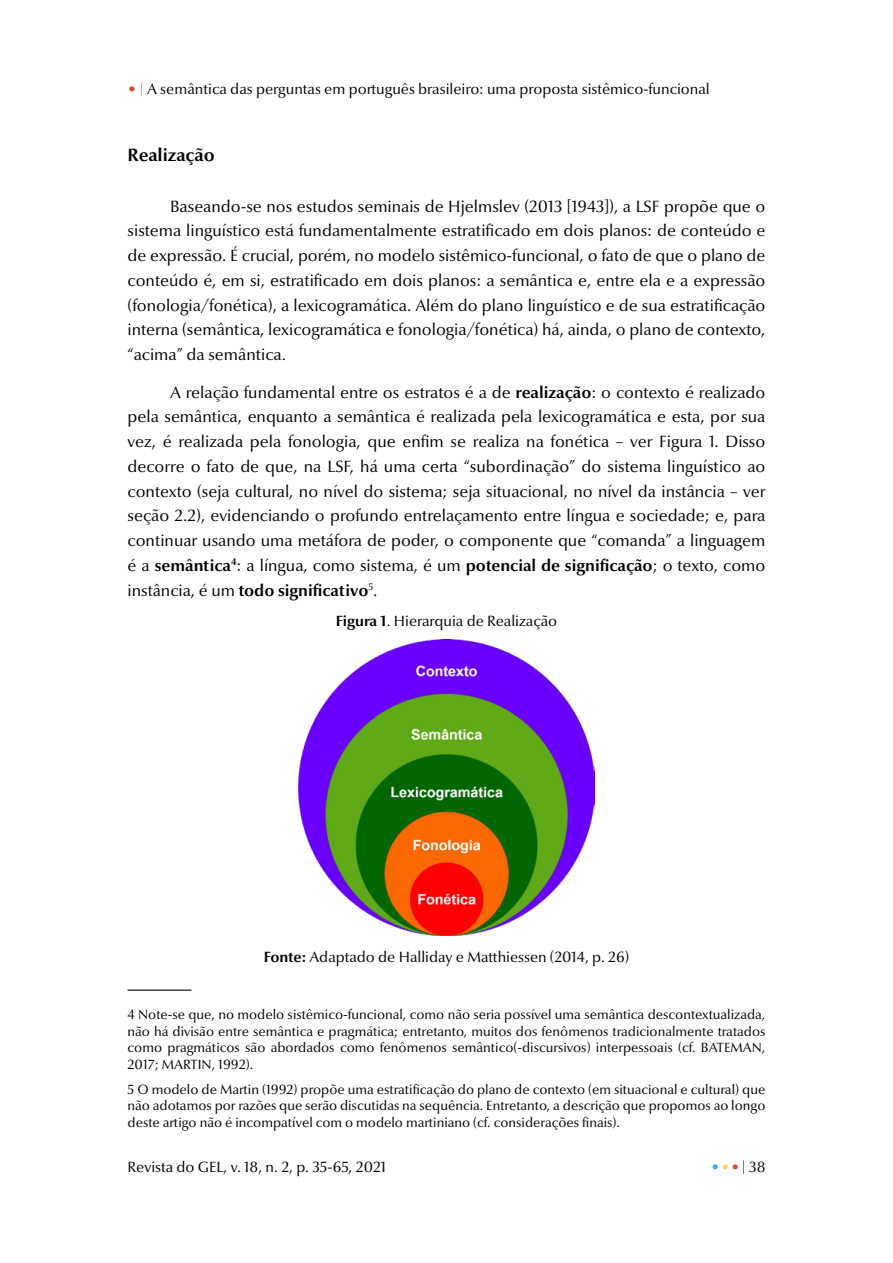
<style>
.page{position:relative;width:893px;height:1263px;background:#fff}
.page>*{position:absolute;margin:0;border:0;box-sizing:border-box;transform-origin:0 0}
.t1{font:700 18px "Optima Nova LT Pro";color:#000}
.t2{font:16.5px/24.8px "Optima Nova LT Pro";color:#000;text-align:justify}
.t3{font:15px "Optima Nova LT Pro";color:#000}
.t4{font:13.5px/16.5px "Optima Nova LT Pro";color:#000;text-align:justify}
.s1{color:#e5442e}
.s2{font-weight:700}
.s3{color:#36aeef}
.s4{color:#fcd765}
</style>
<div class="page">
<img style="left:298px;top:639px;width:296px;height:296px">
<hr style="left:128px;top:989px;width:63px;height:2px;background:#000">
<p class="t3" style="left:128px;top:80px;width:584px"><span class="s1">• |</span> A semântica das perguntas em português brasileiro: uma proposta sistêmico-funcional</p>
<p class="t1" style="left:128px;top:144px;width:89px">Realização</p>
<p class="t2" style="left:128px;top:193px;width:639px;text-indent:43px">Baseando-se nos estudos seminais de Hjelmslev (2013 [1943]), a LSF propõe que o sistema linguístico está fundamentalmente estratificado em dois planos: de conteúdo e de expressão. É crucial, porém, no modelo sistêmico-funcional, o fato de que o plano de conteúdo é, em si, estratificado em dois planos: a semântica e, entre ela e a expressão (fonologia/fonética), a lexicogramática. Além do plano linguístico e de sua estratificação interna (semântica, lexicogramática e fonologia/fonética) há, ainda, o plano de contexto, “acima” da semântica.</p>
<p class="t2" style="left:128px;top:379px;width:640px;text-indent:43px">A relação fundamental entre os estratos é a de <span class="s2">realização</span>: o contexto é realizado pela semântica, enquanto a semântica é realizada pela lexicogramática e esta, por sua vez, é realizada pela fonologia, que enfim se realiza na fonética – ver Figura 1. Disso decorre o fato de que, na LSF, há uma certa “subordinação” do sistema linguístico ao contexto (seja cultural, no nível do sistema; seja situacional, no nível da instância – ver seção 2.2), evidenciando o profundo entrelaçamento entre língua e sociedade; e, para continuar usando uma metáfora de poder, o componente que “comanda” a linguagem é a <span class="s2">semântica</span><sup>4</sup>: a língua, como sistema, é um <span class="s2">potencial de significação</span>; o texto, como instância, é um <span class="s2">todo significativo</span><sup>5</sup>.</p>
<p class="t3" style="left:336px;top:612px;width:223px"><span class="s2">Figura 1</span>. Hierarquia de Realização</p>
<p class="t3" style="left:264px;top:947px;width:367px"><span class="s2">Fonte:</span> Adaptado de Halliday e Matthiessen (2014, p. 26)</p>
<p class="t4" style="left:128px;top:1006px;width:639px">4 Note-se que, no modelo sistêmico-funcional, como não seria possível uma semântica descontextualizada, não há divisão entre semântica e pragmática; entretanto, muitos dos fenômenos tradicionalmente tratados como pragmáticos são abordados como fenômenos semântico(-discursivos) interpessoais (cf. BATEMAN, 2017; MARTIN, 1992).</p>
<p class="t4" style="left:128px;top:1081px;width:639px">5 O modelo de Martin (1992) propõe uma estratificação do plano de contexto (em situacional e cultural) que não adotamos por razões que serão discutidas na sequência. Entretanto, a descrição que propomos ao longo deste artigo não é incompatível com o modelo martiniano (cf. considerações finais).</p>
<p class="t3" style="left:128px;top:1158px;width:260px">Revista do GEL, v. 18, n. 2, p. 35-65, 2021</p>
<p class="t3" style="left:711px;top:1158px;width:56px"><span class="s3">•</span><span class="s4">•</span><span class="s1">•</span> | 38</p>
</div>
